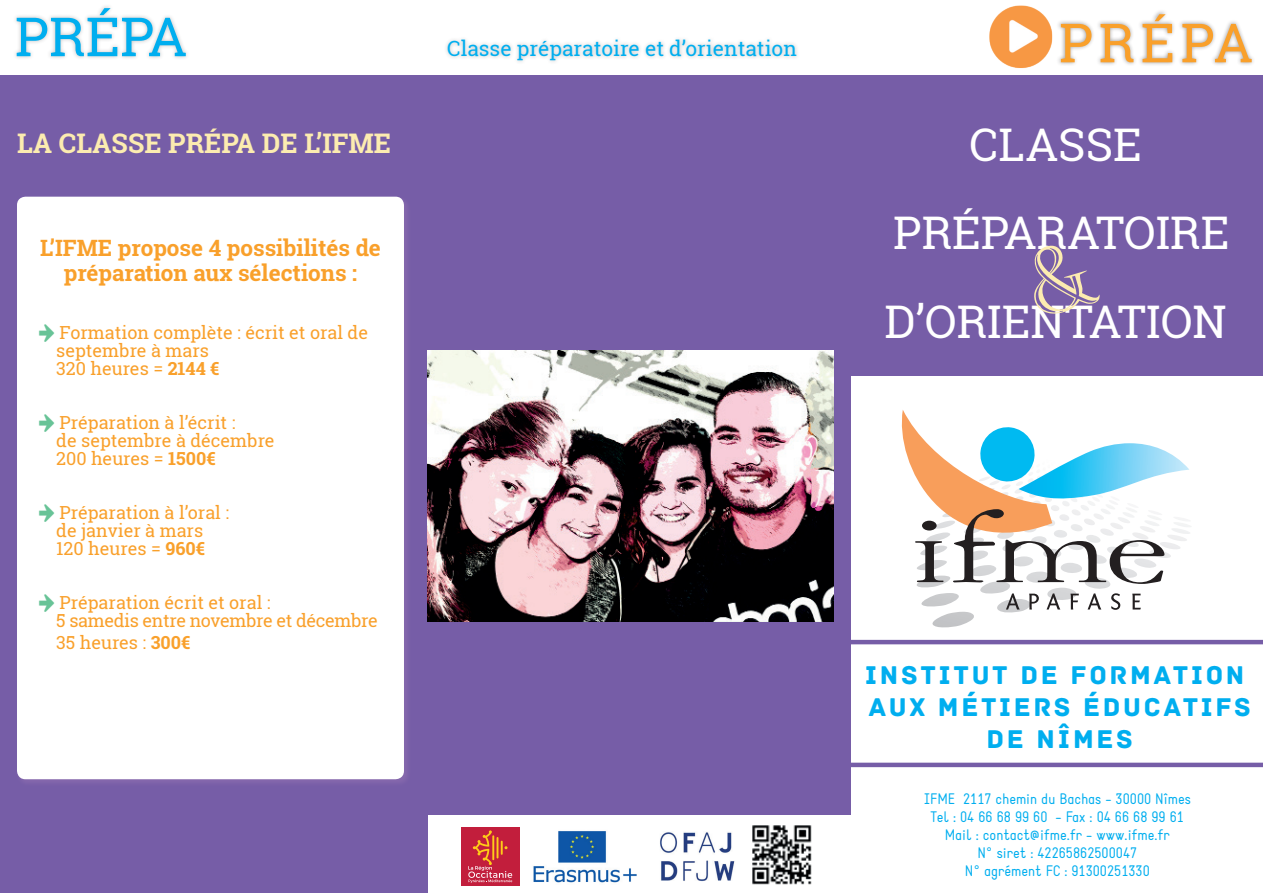
<style>
.page{position:relative;width:1263px;height:893px;background:#fff}
.page>*{position:absolute;margin:0;border:0;box-sizing:border-box;transform-origin:0 0}
.t1{font:54px "Roboto Slab";letter-spacing:.1em;color:#f9a02b}
.t2{font:54px "Roboto Slab";color:#00aeef}
.t3{font:45px/88.5px "Roboto Slab";color:#fff;text-align:center}
.t4{font:27px/32.4px "Archive";letter-spacing:.1em;color:#00aeef;text-align:center}
.t5{font:700 27px "Roboto Slab";color:#fcecb0}
.t6{font:700 22.5px/25.5px "Roboto Slab";color:#f9a02b;text-align:center}
.t7{font:21px "Roboto Slab";color:#00aeef}
.t8{font:18px/18px "Roboto Slab";color:#f9a02b}
.t9{font:18px/18px "Roboto Slab";letter-spacing:-.02em;color:#f9a02b}
.t10{font:15px/18px "Static";color:#00aeef;text-align:center}
.s1{font-family:"Arrowstfb";color:#68c397}
.s2{font-weight:700}
</style>
<div class="page">
<div style="left:1056px;top:9px;width:200px;height:57px;background:#231f20;opacity:.45"></div>
<svg style="left:901px;top:410px;width:290px;height:218px"></svg>
<div style="left:425px;top:75px;width:425px;height:740px;background:#765da7"></div>
<div style="left:0;top:75px;width:427px;height:818px;background:#765da7"></div>
<div style="left:12px;top:3px;width:789px;height:62px;background:#231f20;opacity:.29"></div>
<div style="left:15px;top:195px;width:397px;height:592px;background:#8b6caf;opacity:.75"></div>
<div style="left:17px;top:197px;width:387px;height:582px;background:#fff;border-radius:9px"></div>
<img style="left:752px;top:825px;width:59px;height:59px">
<div style="left:461px;top:827px;width:59px;height:59px;background:#c21e3c"></div>
<svg style="left:468px;top:830px;width:44px;height:53px"></svg>
<img style="left:533px;top:831px;width:104px;height:52px">
<img style="left:660px;top:832px;width:75px;height:49px">
<img style="left:989px;top:6px;width:64px;height:62px">
<hr style="left:844px;top:640px;width:419px;height:4px;background:#765da7">
<hr style="left:844px;top:763px;width:419px;height:4px;background:#765da7">
<div style="left:843px;top:75px;width:420px;height:301px;background:#765da7"></div>
<img style="left:427px;top:350px;width:406px;height:271px">
<h1 class="t2" style="left:15px;top:0;width:174px">PRÉPA</h1>
<h3 class="t5" style="left:17px;top:125px;width:375px">LA CLASSE PRÉPA DE L’IFME</h3>
<p class="t6" style="left:40px;top:235px;width:342px">L’IFME propose 4 possibilités de préparation aux sélections :</p>
<p class="t8" style="left:56px;top:323px;width:313px;text-indent:-18px"><span class="s1">Z</span> Formation complète : écrit et oral de septembre à mars<br>320 heures = <span class="s2">2144 €</span></p>
<p class="t8" style="left:56px;top:413px;width:220px;text-indent:-18px"><span class="s1">Z</span> Préparation à l’écrit :<br>de septembre à décembre<br>200 heures = <span class="s2">1500€</span></p>
<p class="t8" style="left:38px;top:503px;width:192px;text-align:center"><span class="s1">Z</span> Préparation à l’oral : de janvier à mars<br>120 heures = <span class="s2">960€</span></p>
<p class="t9" style="left:56px;top:593px;width:323px;text-indent:-18px"><span class="s1">Z</span> Préparation écrit et oral :<br>5 samedis entre novembre et décembre</p>
<p class="t8" style="left:56px;top:633px;width:136px">35 heures : <span class="s2">300€</span></p>
<p class="t7" style="left:447px;top:34px;width:351px">Classe préparatoire et d’orientation</p>
<h1 class="t1" style="left:1059px;top:6px;width:195px">PRÉPA</h1>
<h2 class="t3" style="left:884px;top:100px;width:346px">CLASSE<br>PRÉPARATOIRE<br>D’ORIENTATION</h2>
<h3 class="t4" style="left:865px;top:659px;width:387px">INSTITUT DE FORMATION<br>AUX MÉTIERS ÉDUCATIFS<br>DE NÎMES</h3>
<p class="t10" style="left:924px;top:791px;width:269px">IFME 2117 chemin du Bachas - 30000 Nîmes Tel : 04 66 68 99 60 - Fax : 04 66 68 99 61<br>Mail : contact@ifme.fr - www.ifme.fr<br>N° siret : 42265862500047<br>N° agrément FC : 91300251330</p>
</div>
